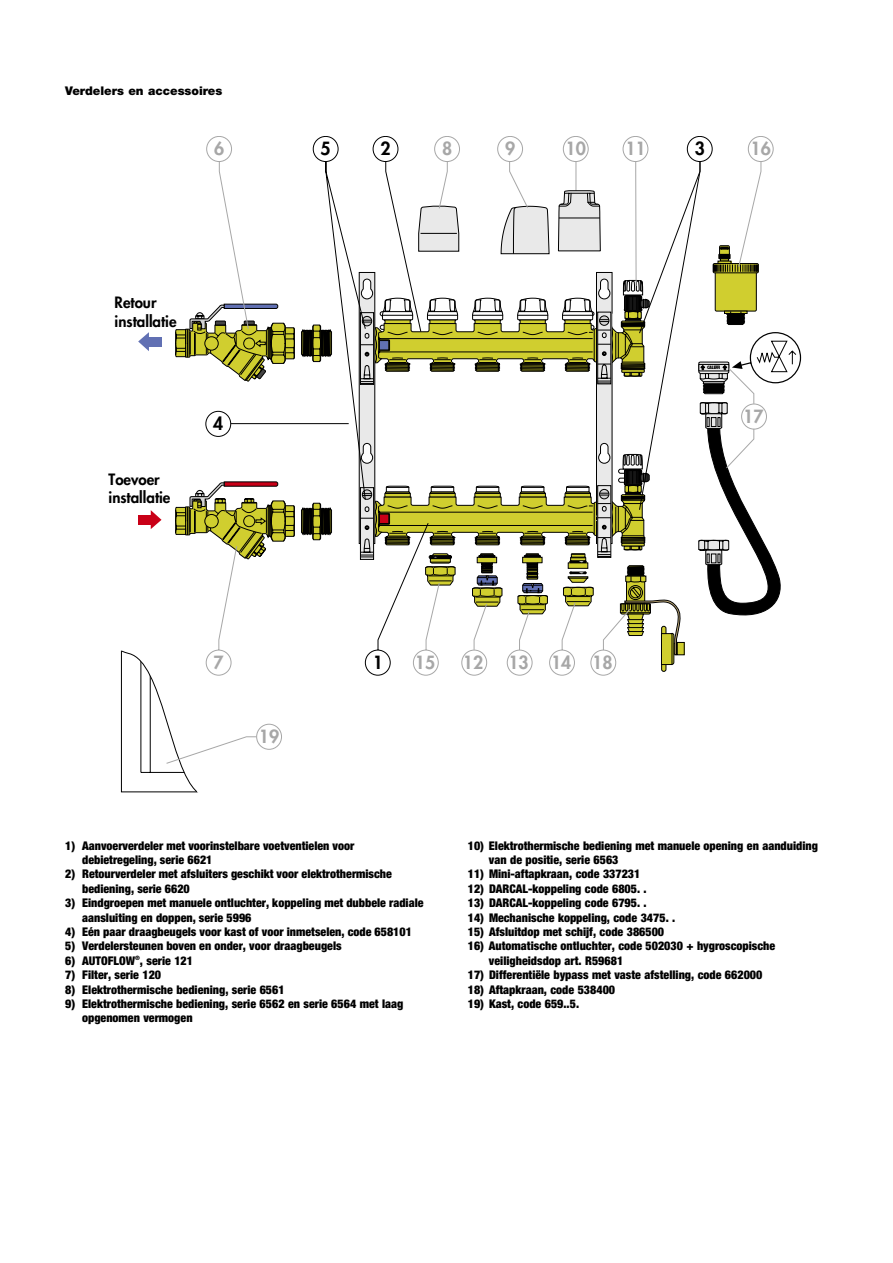
<style>
.page{position:relative;width:893px;height:1263px;background:#fff}
.page>*{position:absolute;margin:0;border:0;box-sizing:border-box;transform-origin:0 0}
.t1{font:800 17.7px "Futura";color:#a7a7a7}
.t2{font:800 17.7px "Futura";color:#000}
.t3{font:800 15.15px/18.3px "Futura";color:#000}
.t4{font:900 condensed 12px/14.4px "Helvetica Neue LT Std";color:#000}
.t5{font:900 12px "Helvetica Neue";color:#000}
.t6{font:800 condensed 4.5px "Futura";letter-spacing:-.07em;color:#000;scale:1.04 1}
</style>
<div class="page">
<svg style="left:301px;top:329px;width:11px;height:29px"></svg>
<svg style="left:774px;top:563px;width:7px;height:42px"></svg>
<div style="left:145px;top:337px;width:17px;height:9px;background:#6170b3"></div>
<svg style="left:138px;top:332px;width:11px;height:19px"></svg>
<svg style="left:312px;top:136px;width:94px;height:375px"></svg>
<svg style="left:175px;top:161px;width:120px;height:221px"></svg>
<div style="left:206px;top:136px;width:26px;height:26px;border:1px solid #a7a7a7;border-radius:50%"></div>
<svg style="left:418px;top:136px;width:42px;height:116px"></svg>
<svg style="left:121px;top:481px;width:218px;height:311px"></svg>
<svg style="left:497px;top:136px;width:277px;height:520px"></svg>
<div style="left:623px;top:136px;width:25px;height:26px;border:1px solid #a7a7a7;border-radius:50%"></div>
<hr style="left:231px;top:423px;width:118px;height:1px;background:#000">
<div style="left:205px;top:411px;width:26px;height:26px;border:1px solid #000;border-radius:50%"></div>
<svg style="left:698px;top:331px;width:103px;height:63px"></svg>
<svg style="left:360px;top:262px;width:322px;height:414px"></svg>
<svg style="left:500px;top:136px;width:101px;height:118px"></svg>
<hr style="left:559px;top:218px;width:41px;height:1px;background:#000">
<p class="t5" style="left:65px;top:87px;width:159px">Verdelers en accessoires</p>
<h1 class="t1" style="left:214px;top:140px;width:12px">6</h1>
<h1 class="t2" style="left:321px;top:140px;width:12px">5</h1>
<h1 class="t2" style="left:380px;top:140px;width:12px">2</h1>
<h1 class="t1" style="left:442px;top:140px;width:12px">8</h1>
<h1 class="t1" style="left:505px;top:140px;width:12px">9</h1>
<h1 class="t2" style="left:695px;top:140px;width:12px">3</h1>
<h1 class="t1" style="left:625px;top:140px;width:22px">11</h1>
<h1 class="t1" style="left:751px;top:140px;width:22px">16</h1>
<h1 class="t1" style="left:566px;top:140px;width:22px">10</h1>
<p class="t3" style="left:115px;top:295px;width:63px">Retour installatie</p>
<p class="t3" style="left:109px;top:472px;width:63px">Toevoer installatie</p>
<h1 class="t2" style="left:213px;top:415px;width:12px">4</h1>
<p class="t6" style="left:707px;top:364px;width:14px">CALEFFI</p>
<h1 class="t1" style="left:743px;top:408px;width:22px">17</h1>
<h1 class="t1" style="left:214px;top:654px;width:12px">7</h1>
<h1 class="t2" style="left:373px;top:654px;width:12px">1</h1>
<h1 class="t1" style="left:415px;top:654px;width:22px">15</h1>
<h1 class="t1" style="left:463px;top:654px;width:22px">12</h1>
<h1 class="t1" style="left:551px;top:654px;width:63px">14 18</h1>
<h1 class="t1" style="left:508px;top:654px;width:22px">13</h1>
<h1 class="t1" style="left:259px;top:728px;width:22px">19</h1>
<p class="t4" style="left:82px;top:839px;width:274px;text-indent:-17px">1) Aanvoerverdeler met voorinstelbare voetventielen voor debietregeling, serie 6621</p>
<p class="t4" style="left:82px;top:868px;width:311px;text-indent:-17px">2) Retourverdeler met afsluiters geschikt voor elektrothermische bediening, serie 6620</p>
<p class="t4" style="left:82px;top:897px;width:343px;text-indent:-17px">3) Eindgroepen met manuele ontluchter, koppeling met dubbele radiale aansluiting en doppen, serie 5996</p>
<p class="t4" style="left:65px;top:925px;width:348px">4) Eén paar draagbeugels voor kast of voor inmetselen, code 658101</p>
<p class="t4" style="left:65px;top:940px;width:278px">5) Verdelersteunen boven en onder, voor draagbeugels</p>
<p class="t4" style="left:65px;top:954px;width:129px">6) AUTOFLOW<sup>®</sup>, serie 121</p>
<p class="t4" style="left:65px;top:969px;width:97px">7) Filter, serie 120</p>
<p class="t4" style="left:65px;top:983px;width:221px">8) Elektrothermische bediening, serie 6561</p>
<p class="t4" style="left:82px;top:997px;width:323px;text-indent:-17px">9) Elektrothermische bediening, serie 6562 en serie 6564 met laag opgenomen vermogen</p>
<p class="t4" style="left:489px;top:839px;width:330px;text-indent:-21px">10) Elektrothermische bediening met manuele opening en aanduiding van de positie, serie 6563</p>
<p class="t4" style="left:468px;top:868px;width:174px">11) Mini-aftapkraan, code 337231</p>
<p class="t4" style="left:468px;top:882px;width:180px">12) DARCAL-koppeling code 6805. .</p>
<p class="t4" style="left:468px;top:897px;width:180px">13) DARCAL-koppeling code 6795. .</p>
<p class="t4" style="left:468px;top:911px;width:209px">14) Mechanische koppeling, code 3475. .</p>
<p class="t4" style="left:468px;top:925px;width:198px">15) Afsluitdop met schijf, code 386500</p>
<p class="t4" style="left:489px;top:940px;width:288px;text-indent:-21px">16) Automatische ontluchter, code 502030 + hygroscopische veiligheidsdop art. R59681</p>
<p class="t4" style="left:468px;top:969px;width:296px">17) Differentiële bypass met vaste afstelling, code 662000</p>
<p class="t4" style="left:468px;top:983px;width:149px">18) Aftapkraan, code 538400</p>
<p class="t4" style="left:468px;top:997px;width:113px">19) Kast, code 659..5.</p>
</div>
